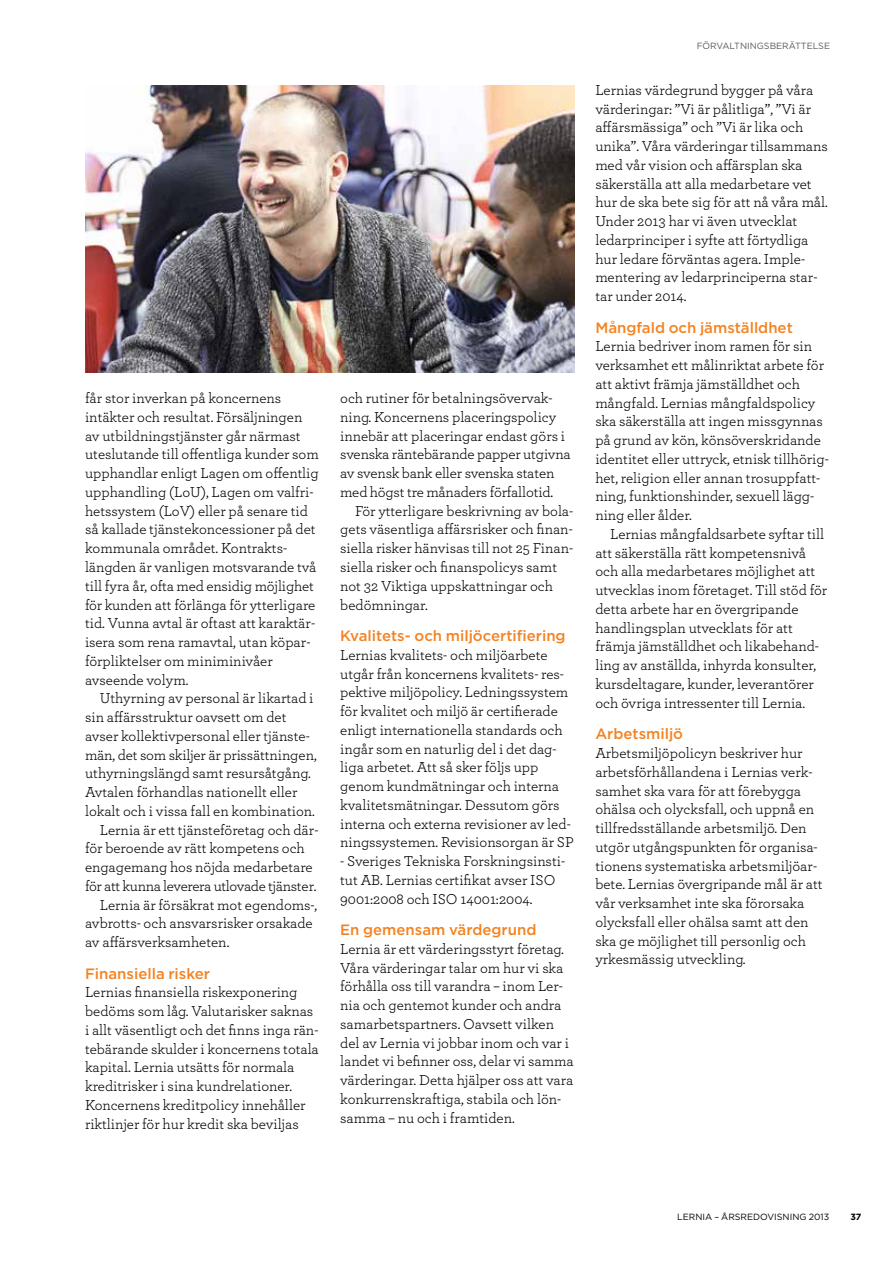
<style>
.page{position:relative;width:893px;height:1263px;background:#fff}
.page>*{position:absolute;margin:0;border:0;box-sizing:border-box;transform-origin:0 0}
.t1{font:15px/18.8px "Archer";color:#000}
.t2{font:500 15px "Gotham";color:#f58220}
.t3{font:15px "Archer";letter-spacing:-.02em;color:#000}
.t4{font:9px "Gotham";color:#000}
.t5{font:9px "Gotham";color:#58595b}
.t6{font:700 9px "Gotham";color:#000}
</style>
<div class="page">
<img style="left:85px;top:85px;width:489px;height:287px">
<p class="t1" style="left:85px;top:388px;width:235px">får stor inverkan på koncernens intäkter och resultat. Försäljningen av utbildningstjänster går närmast uteslutande till offentliga kunder som upphandlar enligt Lagen om offentlig upphandling (LoU), Lagen om valfri&shy;hetssystem (LoV) eller på senare tid så kallade tjänstekoncessioner på det kommunala området. Kontrakts&shy;längden är vanligen motsvarande två till fyra år, ofta med ensidig möjlighet för kunden att förlänga för ytterligare tid. Vunna avtal är oftast att karaktär&shy;isera som rena ramavtal, utan köpar&shy;förpliktelser om miniminivåer avseende volym.</p>
<p class="t1" style="left:100px;top:688px;width:215px">Uthyrning av personal är likartad i</p>
<p class="t1" style="left:85px;top:707px;width:203px">sin affärsstruktur oavsett om det</p>
<p class="t1" style="left:85px;top:726px;width:226px">avser kollektivpersonal eller tjänste-</p>
<p class="t1" style="left:85px;top:744px;width:233px">män, det som skiljer är prissättningen,</p>
<p class="t1" style="left:85px;top:763px;width:227px">uthyrningslängd samt resursåtgång.</p>
<p class="t1" style="left:85px;top:782px;width:214px">Avtalen förhandlas nationellt eller</p>
<p class="t1" style="left:85px;top:801px;width:231px">lokalt och i vissa fall en kombination.</p>
<p class="t1" style="left:100px;top:819px;width:220px">Lernia är ett tjänsteföretag och där-</p>
<p class="t1" style="left:85px;top:838px;width:221px">för beroende av rätt kompetens och</p>
<p class="t1" style="left:85px;top:857px;width:229px">engagemang hos nöjda medarbetare</p>
<p class="t3" style="left:85px;top:875px;width:233px">för att kunna leverera utlovade tjänster.</p>
<p class="t1" style="left:100px;top:894px;width:219px">Lernia är försäkrat mot egendoms-,</p>
<p class="t1" style="left:85px;top:913px;width:229px">avbrotts- och ansvarsrisker orsakade</p>
<p class="t1" style="left:85px;top:932px;width:146px">av affärsverksamheten.</p>
<p class="t2" style="left:85px;top:963px;width:126px">Finansiella risker</p>
<p class="t1" style="left:85px;top:982px;width:235px">Lernias finansiella riskexponering bedöms som låg. Valutarisker saknas i allt väsentligt och det finns inga rän&shy;tebärande skulder i koncernens totala kapital. Lernia utsätts för normala kreditrisker i sina kundrelationer.<br>Koncernens kreditpolicy innehåller riktlinjer för hur kredit ska beviljas</p>
<p class="t1" style="left:340px;top:388px;width:232px">och rutiner för betalningsövervak&shy;ning. Koncernens placeringspolicy innebär att placeringar endast görs i svenska räntebärande papper utgivna av svensk bank eller svenska staten med högst tre månaders förfallotid.</p>
<p class="t1" style="left:340px;top:501px;width:234px;text-indent:15px">För ytterligare beskrivning av bola&shy;gets väsentliga affärsrisker och finan&shy;siella risker hänvisas till not 25 Finan&shy;siella risker och finanspolicys samt not 32 Viktiga uppskattningar och bedömningar.</p>
<p class="t2" style="left:340px;top:626px;width:227px">Kvalitets- och miljöcertifiering</p>
<p class="t1" style="left:340px;top:645px;width:235px">Lernias kvalitets- och miljöarbete utgår från koncernens kvalitets- res&shy;pektive miljöpolicy. Ledningssystem för kvalitet och miljö är certifierade enligt internationella standards och ingår som en naturlig del i det dag&shy;liga arbetet. Att så sker följs upp genom kundmätningar och interna kvalitetsmätningar. Dessutom görs interna och externa revisioner av led&shy;ningssystemen. Revisionsorgan är SP</p>
<p class="t1" style="left:340px;top:851px;width:226px">- Sveriges Tekniska Forskningsinsti&shy;tut AB. Lernias certifikat avser ISO<br>9001:2008 och ISO</p>
<p class="t1" style="left:460px;top:888px;width:74px">14001:2004.</p>
<p class="t2" style="left:340px;top:920px;width:198px">En gemensam värdegrund</p>
<p class="t1" style="left:340px;top:939px;width:235px">Lernia är ett värderingsstyrt företag.<br>Våra värderingar talar om hur vi ska förhålla oss till varandra – inom Ler&shy;nia och gentemot kunder och andra samarbetspartners. Oavsett vilken del av Lernia vi jobbar inom och var i landet vi befinner oss, delar vi samma värderingar. Detta hjälper oss att vara konkurrenskraftiga, stabila och lön&shy;samma – nu och i framtiden.</p>
<p class="t5" style="left:697px;top:40px;width:135px">FÖRVALTNINGSBERÄTTELSE</p>
<p class="t1" style="left:595px;top:80px;width:234px">Lernias värdegrund bygger på våra värderingar: ”Vi är pålitliga”, ”Vi är affärsmässiga” och ”Vi är lika och unika”. Våra värderingar tillsammans med vår vision och affärsplan ska säkerställa att alla medarbetare vet hur de ska bete sig för att nå våra mål.<br>Under 2013 har vi även utvecklat ledarprinciper i syfte att förtydliga hur ledare förväntas agera. Imple&shy;mentering av ledarprinciperna star&shy;tar under 2014.</p>
<p class="t2" style="left:595px;top:318px;width:199px">Mångfald och jämställdhet</p>
<p class="t1" style="left:595px;top:336px;width:235px">Lernia bedriver inom ramen för sin verksamhet ett målinriktat arbete för att aktivt främja jämställdhet och mångfald. Lernias mångfaldspolicy ska säkerställa att ingen missgynnas på grund av kön, könsöverskridande identitet eller uttryck, etnisk tillhörig&shy;het, religion eller annan trosuppfatt&shy;ning, funktionshinder, sexuell lägg&shy;ning eller ålder.</p>
<p class="t1" style="left:595px;top:524px;width:233px;text-indent:15px">Lernias mångfaldsarbete syftar till att säkerställa rätt kompetensnivå och alla medarbetares möjlighet att utvecklas inom företaget. Till stöd för detta arbete har en övergripande handlingsplan utvecklats för att främja jämställdhet och likabehand&shy;ling av anställda, inhyrda konsulter, kursdeltagare, kunder, leverantörer och övriga intressenter till Lernia.</p>
<p class="t2" style="left:595px;top:724px;width:89px">Arbetsmiljö</p>
<p class="t1" style="left:595px;top:743px;width:229px">Arbetsmiljöpolicyn beskriver hur arbetsförhållandena i Lernias verk&shy;samhet ska vara för att förebygga ohälsa och olycksfall, och uppnå en tillfredsställande arbetsmiljö. Den utgör utgångspunkten för organisa&shy;tionens systematiska arbetsmiljöar&shy;bete. Lernias övergripande mål är att vår verksamhet inte ska förorsaka olycksfall eller ohälsa samt att den ska ge möjlighet till personlig och yrkesmässig utveckling.</p>
<p class="t4" style="left:677px;top:1211px;width:153px">LERNIA – ÅRSREDOVISNING 2013</p>
<p class="t6" style="left:850px;top:1211px;width:12px">37</p>
</div>
